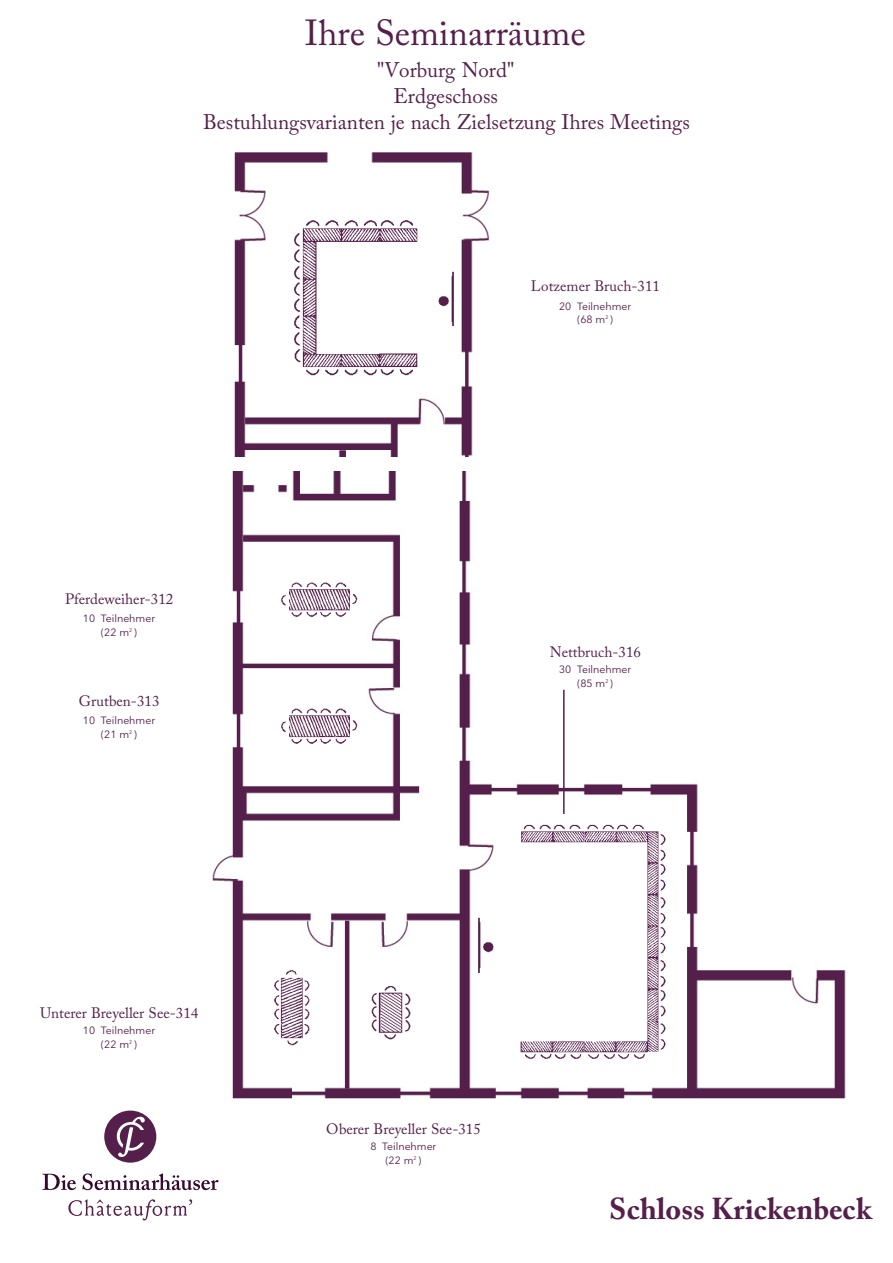
<style>
.page{position:relative;width:893px;height:1263px;background:#fff}
.page>*{position:absolute;margin:0;border:0;box-sizing:border-box;transform-origin:0 0}
.t1{font:36px "Adobe Caslon Pro";color:#551f4b}
.t2{font:700 30px "Adobe Caslon Pro";color:#551f4b}
.t3{font:21px/25.7px "Adobe Caslon Pro";color:#551f4b;text-align:center}
.NOM_DES_SALLES{font:15px "Adobe Caslon Pro";color:#551f4b}
.renseignements_Salle{font:10.5px "Nationale";color:#551f4b}
</style>
<div class="page">
<svg style="left:68px;top:1199px;width:124px;height:21px"></svg>
<svg style="left:43px;top:1174px;width:33px;height:16px"></svg>
<svg style="left:83px;top:1173px;width:136px;height:17px"></svg>
<svg style="left:104px;top:1110px;width:52px;height:53px"></svg>
<img style="left:212px;top:471px;width:634px;height:628px">
<hr style="left:345px;top:921px;width:4px;height:168px;background:#551f4b">
<hr style="left:235px;top:664px;width:162px;height:4px;background:#551f4b">
<img style="left:234px;top:152px;width:256px;height:304px">
<hr style="left:563px;top:690px;width:2px;height:125px;background:#551f4b">
<img style="left:287px;top:217px;width:138px;height:169px">
<div style="left:435px;top:270px;width:21px;height:56px;background:#fff"></div>
<img style="left:438px;top:271px;width:16px;height:55px">
<img style="left:279px;top:581px;width:81px;height:38px">
<img style="left:279px;top:707px;width:81px;height:38px">
<img style="left:273px;top:967px;width:38px;height:82px">
<img style="left:369px;top:985px;width:43px;height:55px">
<img style="left:513px;top:815px;width:164px;height:260px">
<div style="left:476px;top:916px;width:22px;height:56px;background:#fff"></div>
<img style="left:478px;top:917px;width:16px;height:55px">
<h1 class="t1" style="left:305px;top:12px;width:283px">Ihre Seminarräume</h1>
<h3 class="t3" style="left:203px;top:57px;width:488px">"Vorburg Nord"<br>Erdgeschoss<br>Bestuhlungsvarianten je nach Zielsetzung Ihres Meetings</h3>
<p class="NOM_DES_SALLES" style="left:65px;top:590px;width:110px">Pferdeweiher-312</p>
<p class="renseignements_Salle" style="left:83px;top:613px;width:74px">10 Teilnehmer</p>
<p class="renseignements_Salle" style="left:101px;top:626px;width:37px">(22 m<sup>2</sup> )</p>
<p class="NOM_DES_SALLES" style="left:79px;top:692px;width:82px">Grutben-313</p>
<p class="renseignements_Salle" style="left:83px;top:715px;width:74px">10 Teilnehmer</p>
<p class="renseignements_Salle" style="left:101px;top:728px;width:37px">(21 m<sup>2</sup> )</p>
<p class="NOM_DES_SALLES" style="left:40px;top:1004px;width:160px">Unterer Breyeller See-314</p>
<p class="renseignements_Salle" style="left:83px;top:1024px;width:74px">10 Teilnehmer</p>
<p class="renseignements_Salle" style="left:101px;top:1038px;width:37px">(22 m<sup>2</sup> )</p>
<p class="NOM_DES_SALLES" style="left:531px;top:277px;width:131px">Lotzemer Bruch-311</p>
<p class="renseignements_Salle" style="left:559px;top:300px;width:74px">20 Teilnehmer</p>
<p class="renseignements_Salle" style="left:577px;top:313px;width:37px">(68 m<sup>2</sup> )</p>
<p class="NOM_DES_SALLES" style="left:550px;top:643px;width:93px">Nettbruch-316</p>
<p class="renseignements_Salle" style="left:559px;top:664px;width:74px">30 Teilnehmer</p>
<p class="renseignements_Salle" style="left:577px;top:677px;width:37px">(85 m<sup>2</sup> )</p>
<p class="NOM_DES_SALLES" style="left:326px;top:1120px;width:156px">Oberer Breyeller See-315</p>
<p class="renseignements_Salle" style="left:370px;top:1140px;width:67px">8 Teilnehmer</p>
<p class="renseignements_Salle" style="left:385px;top:1154px;width:37px">(22 m<sup>2</sup> )</p>
<h2 class="t2" style="left:609px;top:1191px;width:264px">Schloss Krickenbeck</h2>
</div>
